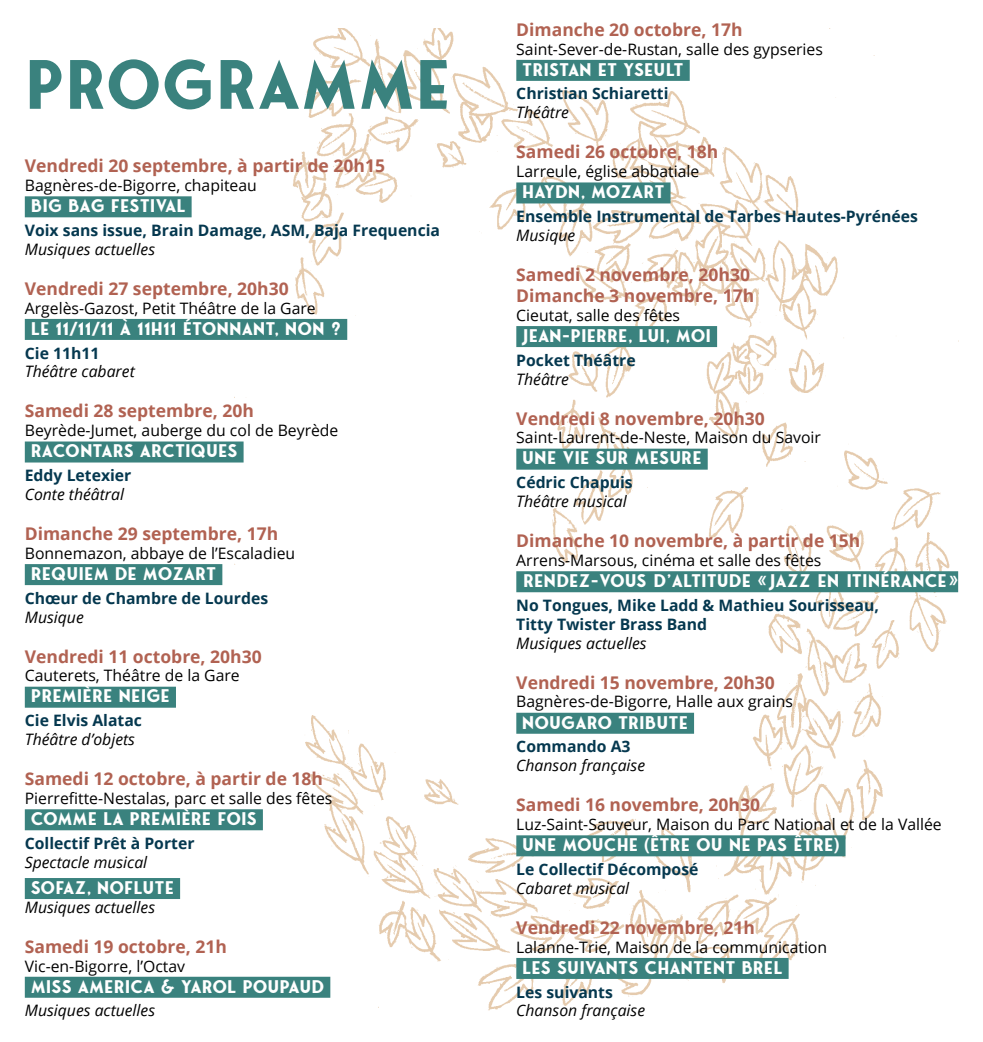
<style>
.page{position:relative;width:983px;height:1042px;background:#fff}
.page>*{position:absolute;margin:0;border:0;box-sizing:border-box;transform-origin:0 0}
.t1{font:700 66.5px "Fonseca";color:#3a827e}
.t2{font:700 17.5px/21px "Open Sans";color:#b16252}
.t3{font:700 17.5px "Fonseca";color:#fff}
.t4{font:15.75px "Open Sans";color:#000}
.t5{font:700 15.75px/18.9px "Open Sans";color:#05384f}
.t6{font:italic 15.75px "Open Sans";color:#000}
</style>
<div class="page">
<img style="left:234px;top:28px;width:723px;height:983px">
<div style="left:25px;top:196px;width:166px;height:21px;background:#3a827e"></div>
<div style="left:25px;top:319px;width:322px;height:21px;background:#3a827e"></div>
<div style="left:25px;top:441px;width:218px;height:21px;background:#3a827e"></div>
<div style="left:25px;top:564px;width:197px;height:21px;background:#3a827e"></div>
<div style="left:25px;top:687px;width:151px;height:21px;background:#3a827e"></div>
<div style="left:25px;top:809px;width:238px;height:21px;background:#3a827e"></div>
<div style="left:25px;top:878px;width:155px;height:21px;background:#3a827e"></div>
<div style="left:25px;top:977px;width:305px;height:21px;background:#3a827e"></div>
<div style="left:516px;top:60px;width:173px;height:21px;background:#3a827e"></div>
<div style="left:516px;top:182px;width:154px;height:21px;background:#3a827e"></div>
<div style="left:516px;top:326px;width:201px;height:21px;background:#3a827e"></div>
<div style="left:516px;top:449px;width:191px;height:21px;background:#3a827e"></div>
<div style="left:516px;top:571px;width:441px;height:21px;background:#3a827e"></div>
<div style="left:516px;top:713px;width:178px;height:21px;background:#3a827e"></div>
<div style="left:516px;top:835px;width:329px;height:21px;background:#3a827e"></div>
<div style="left:516px;top:958px;width:272px;height:21px;background:#3a827e"></div>
<h1 class="t1" style="left:25px;top:44px;width:428px">PROGRAMME</h1>
<p class="t2" style="left:25px;top:155px;width:361px">Vendredi 20 septembre, à partir de 20h15</p>
<p class="t4" style="left:25px;top:175px;width:233px">Bagnères-de-Bigorre, chapiteau</p>
<p class="t3" style="left:31px;top:195px;width:156px">BIG BAG FESTIVAL</p>
<p class="t5" style="left:25px;top:220px;width:416px">Voix sans issue, Brain Damage, ASM, Baja Frequencia</p>
<p class="t6" style="left:25px;top:238px;width:132px">Musiques actuelles</p>
<p class="t2" style="left:25px;top:277px;width:265px">Vendredi 27 septembre, 20h30</p>
<p class="t4" style="left:25px;top:297px;width:292px">Argelès-Gazost, Petit Théâtre de la Gare</p>
<p class="t3" style="left:31px;top:318px;width:312px">LE 11/11/11 À 11H11 ÉTONNANT, NON ?</p>
<p class="t5" style="left:25px;top:343px;width:76px">Cie 11h11</p>
<p class="t6" style="left:25px;top:361px;width:111px">Théâtre cabaret</p>
<p class="t2" style="left:25px;top:400px;width:230px">Samedi 28 septembre, 20h</p>
<p class="t4" style="left:25px;top:420px;width:315px">Beyrède-Jumet, auberge du col de Beyrède</p>
<p class="t3" style="left:31px;top:440px;width:208px">RACONTARS ARCTIQUES</p>
<p class="t5" style="left:25px;top:465px;width:108px">Eddy Letexier</p>
<p class="t6" style="left:25px;top:483px;width:101px">Conte théâtral</p>
<p class="t2" style="left:25px;top:523px;width:255px">Dimanche 29 septembre, 17h</p>
<p class="t4" style="left:25px;top:542px;width:272px">Bonnemazon, abbaye de l’Escaladieu</p>
<p class="t3" style="left:31px;top:563px;width:187px">REQUIEM DE MOZART</p>
<p class="t5" style="left:25px;top:588px;width:245px">Chœur de Chambre de Lourdes</p>
<p class="t6" style="left:25px;top:606px;width:60px">Musique</p>
<p class="t2" style="left:25px;top:645px;width:238px">Vendredi 11 octobre, 20h30</p>
<p class="t4" style="left:25px;top:665px;width:216px">Cauterets, Théâtre de la Gare</p>
<p class="t3" style="left:31px;top:685px;width:141px">PREMIÈRE NEIGE</p>
<p class="t5" style="left:25px;top:711px;width:119px">Cie Elvis Alatac</p>
<p class="t6" style="left:25px;top:729px;width:112px">Théâtre d’objets</p>
<p class="t2" style="left:25px;top:768px;width:300px">Samedi 12 octobre, à partir de 18h</p>
<p class="t4" style="left:25px;top:787px;width:309px">Pierrefitte-Nestalas, parc et salle des fêtes</p>
<p class="t3" style="left:31px;top:808px;width:227px">COMME LA PREMIÈRE FOIS</p>
<p class="t5" style="left:25px;top:833px;width:171px">Collectif Prêt à Porter</p>
<p class="t6" style="left:25px;top:851px;width:124px">Spectacle musical</p>
<p class="t3" style="left:31px;top:876px;width:145px">SOFAZ, NOFLUTE</p>
<p class="t6" style="left:25px;top:896px;width:132px">Musiques actuelles</p>
<p class="t2" style="left:25px;top:935px;width:203px">Samedi 19 octobre, 21h</p>
<p class="t4" style="left:25px;top:955px;width:162px">Vic-en-Bigorre, l’Octav</p>
<p class="t3" style="left:31px;top:975px;width:295px">MISS AMERICA &amp; YAROL POUPAUD</p>
<p class="t6" style="left:25px;top:1000px;width:132px">Musiques actuelles</p>
<p class="t2" style="left:516px;top:18px;width:228px">Dimanche 20 octobre, 17h</p>
<p class="t4" style="left:516px;top:38px;width:308px">Saint-Sever-de-Rustan, salle des gypseries</p>
<p class="t3" style="left:522px;top:59px;width:163px">TRISTAN ET YSEULT</p>
<p class="t5" style="left:516px;top:84px;width:154px">Christian Schiaretti</p>
<p class="t6" style="left:516px;top:102px;width:54px">Théâtre</p>
<p class="t2" style="left:516px;top:141px;width:203px">Samedi 26 octobre, 18h</p>
<p class="t4" style="left:516px;top:161px;width:184px">Larreule, église abbatiale</p>
<p class="t3" style="left:522px;top:181px;width:144px">HAYDN, MOZART</p>
<p class="t5" style="left:516px;top:206px;width:403px">Ensemble Instrumental de Tarbes Hautes-Pyrénées</p>
<p class="t6" style="left:516px;top:224px;width:60px">Musique</p>
<p class="t2" style="left:516px;top:264px;width:239px">Samedi 2 novembre, 20h30<br>Dimanche 3 novembre, 17h</p>
<p class="t4" style="left:516px;top:304px;width:165px">Cieutat, salle des fêtes</p>
<p class="t3" style="left:522px;top:325px;width:190px">JEAN-PIERRE, LUI, MOI</p>
<p class="t5" style="left:516px;top:350px;width:121px">Pocket Théâtre</p>
<p class="t6" style="left:516px;top:368px;width:54px">Théâtre</p>
<p class="t2" style="left:516px;top:407px;width:250px">Vendredi 8 novembre, 20h30</p>
<p class="t4" style="left:516px;top:427px;width:306px">Saint-Laurent-de-Neste, Maison du Savoir</p>
<p class="t3" style="left:522px;top:447px;width:181px">UNE VIE SUR MESURE</p>
<p class="t5" style="left:516px;top:473px;width:118px">Cédric Chapuis</p>
<p class="t6" style="left:516px;top:491px;width:112px">Théâtre musical</p>
<p class="t2" style="left:516px;top:530px;width:345px">Dimanche 10 novembre, à partir de 15h</p>
<p class="t4" style="left:516px;top:549px;width:306px">Arrens-Marsous, cinéma et salle des fêtes</p>
<p class="t3" style="left:523px;top:570px;width:436px">RENDEZ-VOUS D’ALTITUDE «JAZZ EN ITINÉRANCE»</p>
<p class="t5" style="left:516px;top:595px;width:364px">No Tongues, Mike Ladd &amp; Mathieu Sourisseau,<br>Titty Twister Brass Band</p>
<p class="t6" style="left:516px;top:632px;width:132px">Musiques actuelles</p>
<p class="t2" style="left:516px;top:671px;width:260px">Vendredi 15 novembre, 20h30</p>
<p class="t4" style="left:516px;top:691px;width:278px">Bagnères-de-Bigorre, Halle aux grains</p>
<p class="t3" style="left:522px;top:711px;width:167px">NOUGARO TRIBUTE</p>
<p class="t5" style="left:516px;top:737px;width:116px">Commando A3</p>
<p class="t6" style="left:516px;top:755px;width:130px">Chanson française</p>
<p class="t2" style="left:516px;top:794px;width:245px">Samedi 16 novembre, 20h30</p>
<p class="t4" style="left:516px;top:813px;width:427px">Luz-Saint-Sauveur, Maison du Parc National et de la Vallée</p>
<p class="t3" style="left:522px;top:834px;width:319px">UNE MOUCHE (ÊTRE OU NE PAS ÊTRE)</p>
<p class="t5" style="left:516px;top:859px;width:184px">Le Collectif Décomposé</p>
<p class="t6" style="left:516px;top:877px;width:114px">Cabaret musical</p>
<p class="t2" style="left:516px;top:916px;width:240px">Vendredi 22 novembre, 21h</p>
<p class="t4" style="left:516px;top:936px;width:312px">Lalanne-Trie, Maison de la communication</p>
<p class="t3" style="left:522px;top:956px;width:262px">LES SUIVANTS CHANTENT BREL</p>
<p class="t5" style="left:516px;top:982px;width:98px">Les suivants</p>
<p class="t6" style="left:516px;top:1000px;width:130px">Chanson française</p>
</div>
